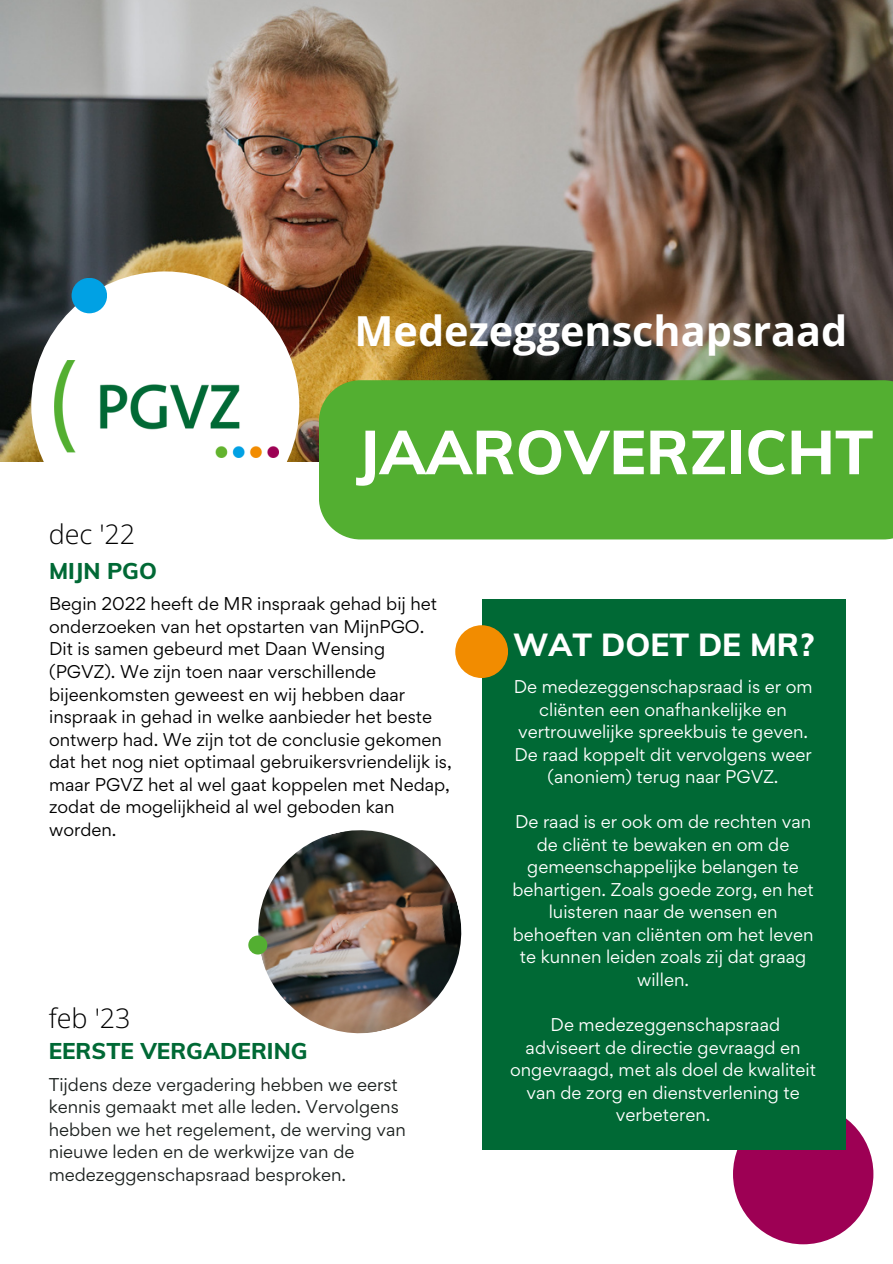
<style>
.page{position:relative;width:893px;height:1264px;background:#fff}
.page>*{position:absolute;margin:0;border:0;box-sizing:border-box;transform-origin:0 0}
.t1{font:61.2px "RTL Bayan Black";color:#fff}
.t2{font:700 41.4px "Open Sans";color:#fff}
.t3{font:31.5px "RTL Bayan Black";color:#fff}
.t4{font:300 27px "Open Sans";color:#000}
.t5{font:22.5px "RTL Bayan Black";color:#006935}
.t6{font:16.5px/22.5px "Gordita";color:#fff;text-align:center}
.t7{font:16.5px/22.5px "Gordita";color:#000}
.t8{font:16.5px/22.5px "Gordita";color:#1c211f}
</style>
<div class="page">
<img style="left:0;top:0;width:892px;height:461px">
<div style="left:733px;top:1103px;width:140px;height:141px;background:#9d0054;border-radius:50%"></div>
<div style="left:481px;top:599px;width:364px;height:550px;background:#006935"></div>
<div style="left:319px;top:380px;width:573px;height:159px;background:#53af31"></div>
<div style="left:455px;top:625px;width:53px;height:53px;background:#f28c00;border-radius:50%"></div>
<div style="left:31px;top:271px;width:268px;height:268px;background:#fff;border-radius:50%"></div>
<img style="left:55px;top:360px;width:224px;height:97px">
<div style="left:72px;top:278px;width:35px;height:35px;background:#00a1e4;border-radius:50%"></div>
<img style="left:249px;top:830px;width:213px;height:204px">
<div style="left:248px;top:935px;width:19px;height:19px;background:#53af31;border-radius:50%"></div>
<p class="t2" style="left:354px;top:301px;width:494px">Medezeggenschapsraad</p>
<p class="t4" style="left:49px;top:515px;width:88px">dec '22</p>
<p class="t5" style="left:49px;top:557px;width:109px">MIJN PGO</p>
<p class="t1" style="left:356px;top:413px;width:518px">JAAROVERZICHT</p>
<p class="t7" style="left:49px;top:592px;width:389px">Begin 2022 heeft de MR inspraak gehad bij het onderzoeken van het opstarten van MijnPGO.</p>
<p class="t7" style="left:49px;top:637px;width:404px">Dit is samen gebeurd met Daan Wensing (PGVZ). We zijn toen naar verschillende bijeenkomsten geweest en wij hebben daar inspraak in gehad in welke aanbieder het beste ontwerp had. We zijn tot de conclusie gekomen dat het nog niet optimaal gebruikersvriendelijk is, maar PGVZ het al wel gaat koppelen met Nedap, zodat de mogelijkheid al wel geboden kan worden.</p>
<p class="t4" style="left:49px;top:998px;width:83px">feb '23</p>
<p class="t5" style="left:49px;top:1036px;width:260px">EERSTE VERGADERING</p>
<p class="t8" style="left:49px;top:1073px;width:359px">Tijdens deze vergadering hebben we eerst kennis gemaakt met alle leden. Vervolgens hebben we het regelement, de werving van nieuwe leden en de werkwijze van de medezeggenschapsraad besproken.</p>
<p class="t3" style="left:513px;top:624px;width:302px">WAT DOET DE MR?</p>
<p class="t6" style="left:513px;top:675px;width:300px">De medezeggenschapsraad is er om cliënten een onafhankelijke en vertrouwelijke spreekbuis te geven.<br>De raad koppelt dit vervolgens weer (anoniem) terug naar PGVZ.</p>
<p class="t6" style="left:512px;top:810px;width:303px">De raad is er ook om de rechten van de cliënt te bewaken en om de gemeenschappelijke belangen te behartigen. Zoals goede zorg, en het luisteren naar de wensen en behoeften van cliënten om het leven te kunnen leiden zoals zij dat graag willen.</p>
<p class="t6" style="left:510px;top:1013px;width:307px">De medezeggenschapsraad adviseert de directie gevraagd en ongevraagd, met als doel de kwaliteit van de zorg en dienstverlening te verbeteren.</p>
</div>
